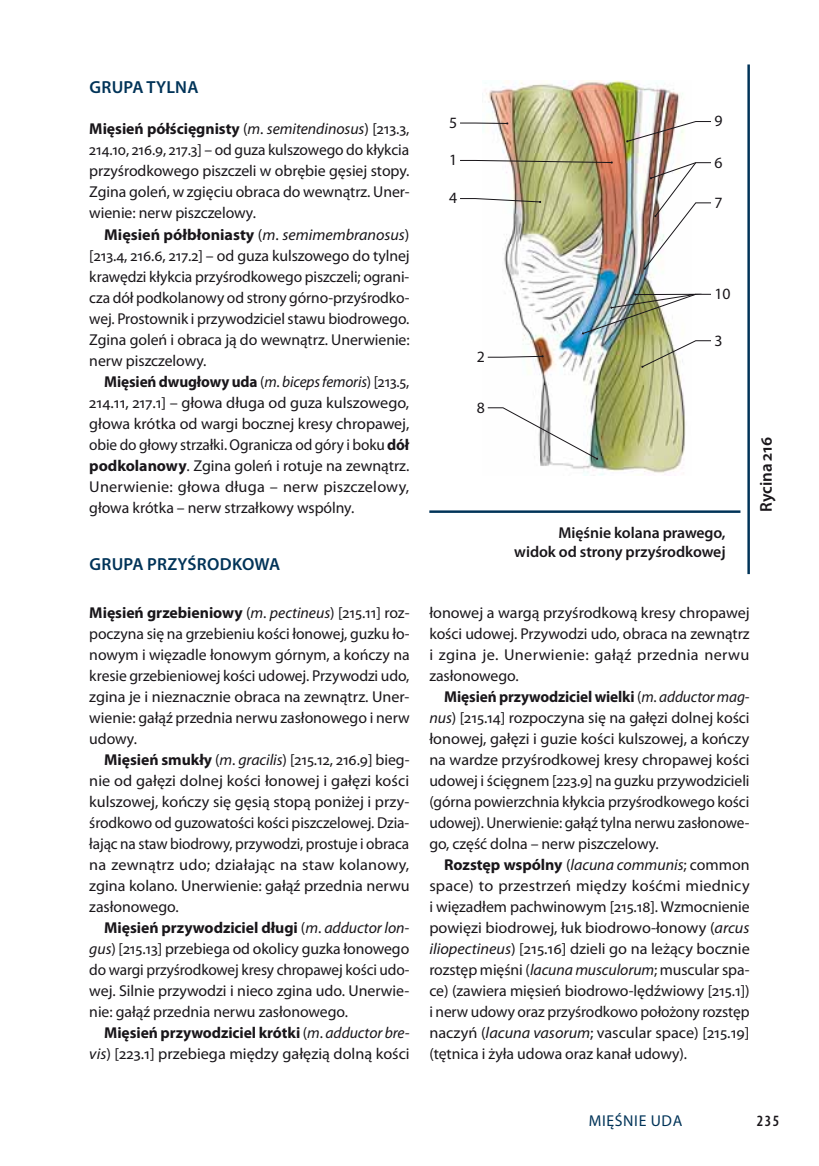
<style>
.page{position:relative;width:819px;height:1166px;background:#fff}
.page>*{position:absolute;margin:0;border:0;box-sizing:border-box;transform-origin:0 0}
.t1{font:600 17.5px "Myriad Pro";letter-spacing:.015em;color:#003358}
.t2{font:600 17.15px "Myriad Pro";letter-spacing:-.005em;color:#19161a}
.t3{font:15.75px/21px "Myriad Pro";letter-spacing:-.005em;color:#19161a;text-align:justify}
.t4{font:600 15.75px/19.2px "Myriad Pro";letter-spacing:-.005em;color:#19161a;text-align:right}
.t5{font:15.75px "Myriad Pro";letter-spacing:.04em;color:#003358}
.t6{font:600 condensed 15.75px "Myriad Pro";color:#19161a}
.s1{font-weight:700}
.s2{font-style:italic}
</style>
<div class="page">
<img style="left:482px;top:80px;width:209px;height:395px">
<svg style="left:460px;top:160px;width:152px;height:3px"></svg>
<svg style="left:626px;top:121px;width:85px;height:21px"></svg>
<svg style="left:460px;top:123px;width:48px;height:1px"></svg>
<svg style="left:460px;top:198px;width:81px;height:5px"></svg>
<img style="left:643px;top:162px;width:68px;height:107px">
<svg style="left:487px;top:355px;width:56px;height:2px"></svg>
<img style="left:582px;top:294px;width:129px;height:40px">
<svg style="left:641px;top:340px;width:70px;height:27px"></svg>
<svg style="left:487px;top:407px;width:111px;height:52px"></svg>
<hr style="left:429px;top:510px;width:311px;height:3px;background:#003358">
<hr style="left:747px;top:64px;width:2px;height:510px;background:#003358">
<p class="t1" style="left:89px;top:80px;width:110px">GRUPA TYLNA</p>
<p class="t3" style="left:89px;top:120px;width:322px"><span class="s1">Mięsień półścięgnisty</span> (<span class="s2">m</span>. <span class="s2">semitendinosus</span>) [213.3, 214.10, 216.9, 217.3] – od guza kulszowego do kłykcia przyśrodkowego piszczeli w obrębie gęsiej stopy.<br>Zgina goleń, w zgięciu obraca do wewnątrz. Uner&shy;wienie: nerw piszczelowy.</p>
<p class="t3" style="left:89px;top:225px;width:322px;text-indent:15px"><span class="s1">Mięsień półbłoniasty</span> (<span class="s2">m</span>. <span class="s2">semimembranosus</span>) [213.4, 216.6, 217.2] – od guza kulszowego do tylnej krawędzi kłykcia przyśrodkowego piszczeli; ograni&shy;cza dół podkolanowy od strony górno-przyśrodko&shy;wej. Prostownik i przywodziciel stawu biodrowego.<br>Zgina goleń i obraca ją do wewnątrz. Unerwienie: nerw piszczelowy.</p>
<p class="t3" style="left:89px;top:372px;width:321px;text-indent:15px"><span class="s1">Mięsień dwugłowy uda</span> (<span class="s2">m</span>. <span class="s2">biceps femoris</span>) [213.5, 214.11, 217.1] – głowa długa od guza kulszowego, głowa krótka od wargi bocznej kresy chropawej, obie do głowy strzałki. Ogranicza od góry i boku <span class="s1">dół podkolanowy</span>. Zgina goleń i rotuje na zewnątrz.<br>Unerwienie: głowa długa – nerw piszczelowy, głowa krótka – nerw strzałkowy wspólny.</p>
<p class="t1" style="left:89px;top:558px;width:192px">GRUPA PRZYŚRODKOWA</p>
<p class="t3" style="left:89px;top:603px;width:322px"><span class="s1">Mięsień grzebieniowy</span> (<span class="s2">m</span>. <span class="s2">pectineus</span>) [215.11] roz&shy;poczyna się na grzebieniu kości łonowej, guzku ło&shy;nowym i więzadle łonowym górnym, a kończy na kresie grzebieniowej kości udowej. Przywodzi udo, zgina je i nieznacznie obraca na zewnątrz. Uner&shy;wienie: gałąź przednia nerwu zasłonowego i nerw udowy.</p>
<p class="t3" style="left:89px;top:750px;width:322px;text-indent:15px"><span class="s1">Mięsień smukły</span> (<span class="s2">m</span>. <span class="s2">gracilis</span>) [215.12, 216.9] bieg&shy;nie od gałęzi dolnej kości łonowej i gałęzi kości kulszowej, kończy się gęsią stopą poniżej i przy&shy;środkowo od guzowatości kości piszczelowej. Dzia&shy;łając na staw biodrowy, przywodzi, prostuje i obraca na zewnątrz udo; działając na staw kolanowy, zgina kolano. Unerwienie: gałąź przednia nerwu zasłonowego.</p>
<p class="t3" style="left:89px;top:918px;width:321px;text-indent:15px"><span class="s1">Mięsień przywodziciel długi</span> (<span class="s2">m</span>. <span class="s2">adductor lon&shy;gus</span>) [215.13] przebiega od okolicy guzka łonowego do wargi przyśrodkowej kresy chropawej kości udo&shy;wej. Silnie przywodzi i nieco zgina udo. Unerwie&shy;nie: gałąź przednia nerwu zasłonowego.</p>
<p class="t3" style="left:89px;top:1023px;width:322px;text-align:right"><span class="s1">Mięsień przywodziciel krótki</span> (<span class="s2">m</span>. <span class="s2">adductor bre&shy;vis</span>) [223.1] przebiega między gałęzią dolną kości</p>
<p class="t3" style="left:449px;top:112px;width:10px">5</p>
<p class="t3" style="left:714px;top:110px;width:10px">9</p>
<p class="t3" style="left:449px;top:149px;width:10px">1</p>
<p class="t3" style="left:449px;top:187px;width:10px">4</p>
<p class="t3" style="left:714px;top:152px;width:10px">6</p>
<p class="t3" style="left:714px;top:192px;width:10px">7</p>
<p class="t3" style="left:477px;top:346px;width:10px">2</p>
<p class="t3" style="left:477px;top:397px;width:10px">8</p>
<p class="t3" style="left:714px;top:283px;width:18px">10</p>
<p class="t3" style="left:714px;top:330px;width:10px">3</p>
<p class="t4" style="left:514px;top:524px;width:213px">Mięśnie kolana prawego, widok od strony przyśrodkowej</p>
<p class="t2" style="left:759px;top:512px;width:77px;rotate:-90deg">Rycina 216</p>
<p class="t3" style="left:429px;top:603px;width:322px">łonowej a wargą przyśrodkową kresy chropawej kości udowej. Przywodzi udo, obraca na zewnątrz i zgina je. Unerwienie: gałąź przednia nerwu zasłonowego.</p>
<p class="t3" style="left:429px;top:687px;width:322px;text-indent:15px"><span class="s1">Mięsień przywodziciel wielki</span> (<span class="s2">m</span>. <span class="s2">adductor mag&shy;nus</span>) [215.14] rozpoczyna się na gałęzi dolnej kości łonowej, gałęzi i guzie kości kulszowej, a kończy na wardze przyśrodkowej kresy chropawej kości udowej i ścięgnem [223.9] na guzku przywodzicieli (górna powierzchnia kłykcia przyśrodkowego kości udowej). Unerwienie: gałąź tylna nerwu zasłonowe&shy;go, część dolna – nerw piszczelowy.</p>
<p class="t3" style="left:429px;top:855px;width:322px;text-indent:15px"><span class="s1">Rozstęp wspólny</span> (<span class="s2">lacuna communis</span>; common space) to przestrzeń między kośćmi miednicy i więzadłem pachwinowym [215.18]. Wzmocnienie powięzi biodrowej, łuk biodrowo-łonowy (<span class="s2">arcus iliopectineus</span>) [215.16] dzieli go na leżący bocznie rozstęp mięśni (<span class="s2">lacuna musculorum</span>; muscular spa&shy;ce) (zawiera mięsień biodrowo-lędźwiowy [215.1]) i nerw udowy oraz przyśrodkowo położony rozstęp naczyń (<span class="s2">lacuna vasorum</span>; vascular space) [215.19] (tętnica i żyła udowa oraz kanał udowy).</p>
<p class="t5" style="left:588px;top:1115px;width:95px">MIĘŚNIE UDA</p>
<p class="t6" style="left:756px;top:1111px;width:24px">235</p>
</div>
